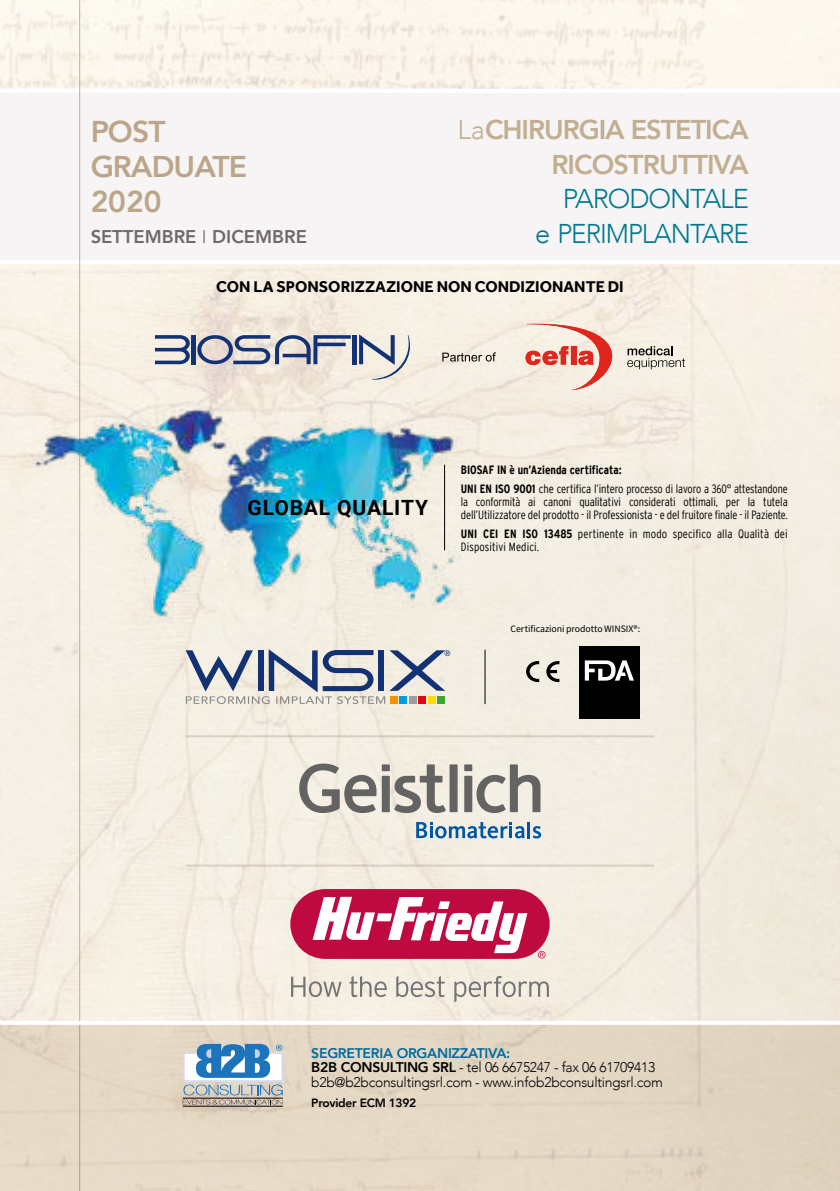
<style>
.page{position:relative;width:840px;height:1191px;background:#fff}
.page>*{position:absolute;margin:0;border:0;box-sizing:border-box;transform-origin:0 0}
.t1{font:800 30px/34.8px "Avenir";letter-spacing:-.03em;color:#c2ae90}
.t2{font:800 27.2px/34.4px "Avenir";letter-spacing:-.04em;color:#c2ae90;text-align:right}
.t3{font:300 27.2px/34.4px "Avenir";letter-spacing:-.04em;color:#007890;text-align:right}
.t4{font:700 21px "Roboto";letter-spacing:.04em;color:#000}
.t5{font:800 18.4px "Avenir";color:#706f6f}
.t6{font:700 16px "Effra";color:#000}
.t7{font:300 14px/14.4px "Avenir";letter-spacing:-.02em;color:#000}
.t8{font:300 condensed 12px/13px "Interstate Plus";letter-spacing:.005em;color:#000;text-align:justify}
.t9{font:700 condensed 12px "Interstate";color:#000}
.t10{font:800 12px "Avenir";letter-spacing:-.025em;color:#000}
.t11{font:9.8px "Source Sans Pro";letter-spacing:-.005em;color:#000}
.s1{font-weight:300}
.s2{font-family:"Interstate";font-weight:700}
.s3{font-weight:800;color:#006b9e}
.s4{font-weight:800}
</style>
<div class="page">
<img style="left:80px;top:0;width:759px;height:1020px">
<div style="left:0;top:91px;width:839px;height:171px;background:#f6f4f4"></div>
<hr style="left:0;top:260px;width:839px;height:4px;background:#fff">
<hr style="left:186px;top:735px;width:467px;height:2px;background:#e2dddc">
<hr style="left:186px;top:864px;width:467px;height:2px;background:#e2dddc">
<hr style="left:0;top:89px;width:839px;height:4px;background:#fff">
<svg style="left:0;top:0;width:80px;height:1020px"></svg>
<hr style="left:484px;top:649px;width:1px;height:55px;background:#000">
<svg style="left:526px;top:661px;width:13px;height:21px"></svg>
<svg style="left:546px;top:661px;width:13px;height:21px"></svg>
<div style="left:578px;top:646px;width:61px;height:73px;background:#000"></div>
<svg style="left:584px;top:660px;width:49px;height:20px"></svg>
<svg style="left:185px;top:649px;width:265px;height:55px"></svg>
<div style="left:390px;top:696px;width:7px;height:7px;background:#f39200"></div>
<div style="left:399px;top:696px;width:8px;height:7px;background:#009fe3"></div>
<div style="left:408px;top:696px;width:8px;height:7px;background:#9d9d9c"></div>
<div style="left:418px;top:696px;width:8px;height:7px;background:#e30613"></div>
<div style="left:427px;top:696px;width:8px;height:7px;background:#fd0"></div>
<div style="left:437px;top:696px;width:8px;height:7px;background:#3fa535"></div>
<hr style="left:191px;top:335px;width:4px;height:29px;background:#123274">
<hr style="left:352px;top:335px;width:4px;height:29px;background:#123274">
<svg style="left:359px;top:334px;width:51px;height:45px"></svg>
<svg style="left:155px;top:335px;width:35px;height:29px"></svg>
<svg style="left:197px;top:335px;width:153px;height:29px"></svg>
<svg style="left:525px;top:322px;width:87px;height:68px"></svg>
<svg style="left:627px;top:346px;width:57px;height:23px"></svg>
<svg style="left:442px;top:352px;width:53px;height:9px"></svg>
<img style="left:32px;top:387px;width:438px;height:242px">
<hr style="left:444px;top:465px;width:1px;height:85px;background:#000">
<div style="left:0;top:1022px;width:839px;height:169px;background:#e5d8c5"></div>
<hr style="left:183px;top:1105px;width:99px;height:1px;background:#000">
<svg style="left:183px;top:1043px;width:100px;height:61px"></svg>
<div style="left:290px;top:889px;width:259px;height:70px;background:#be0a40;border-radius:35px"></div>
<svg style="left:312px;top:896px;width:215px;height:57px"></svg>
<svg style="left:537px;top:951px;width:8px;height:7px"></svg>
<svg style="left:291px;top:976px;width:50px;height:21px"></svg>
<svg style="left:349px;top:976px;width:37px;height:21px"></svg>
<svg style="left:396px;top:976px;width:48px;height:21px"></svg>
<svg style="left:454px;top:976px;width:94px;height:26px"></svg>
<svg style="left:476px;top:764px;width:64px;height:49px"></svg>
<svg style="left:394px;top:764px;width:51px;height:49px"></svg>
<svg style="left:299px;top:763px;width:78px;height:50px"></svg>
<div style="left:449px;top:764px;width:8px;height:48px;background:#646363"></div>
<div style="left:381px;top:776px;width:8px;height:36px;background:#646363"></div>
<div style="left:381px;top:764px;width:8px;height:7px;background:#646363"></div>
<div style="left:464px;top:776px;width:8px;height:36px;background:#646363"></div>
<div style="left:464px;top:764px;width:8px;height:7px;background:#646363"></div>
<hr style="left:527px;top:822px;width:3px;height:16px;background:#0056a4">
<svg style="left:532px;top:826px;width:9px;height:12px"></svg>
<svg style="left:416px;top:822px;width:108px;height:16px"></svg>
<svg style="left:0;top:1020px;width:839px;height:4px"></svg>
<h2 class="t2" style="left:457px;top:113px;width:293px"><span class="s1">La</span>CHIRURGIA ESTETICA<br>RICOSTRUTTIVA</h2>
<h2 class="t3" style="left:535px;top:182px;width:215px">PARODONTALE<br>e PERIMPLANTARE</h2>
<h3 class="t6" style="left:216px;top:277px;width:409px">CON LA SPONSORIZZAZIONE NON CONDIZIONANTE DI</h3>
<h1 class="t1" style="left:90px;top:114px;width:158px">POST<br>GRADUATE<br>2020</h1>
<h3 class="t5" style="left:90px;top:222px;width:218px">SETTEMBRE <span class="s1">I</span> DICEMBRE</h3>
<h3 class="t4" style="left:247px;top:493px;width:182px">GLOBAL QUALITY</h3>
<p class="t9" style="left:460px;top:463px;width:162px">BIOSAF IN è un’Azienda certificata:</p>
<p class="t8" style="left:460px;top:482px;width:328px"><span class="s2">UNI EN ISO 9001</span> che certifica l’intero processo di lavoro a 360° attestandone la conformità ai canoni qualitativi considerati ottimali, per la tutela dell’Utilizzatore del prodotto - il Professionista - e del fruitore finale - il Paziente.</p>
<p class="t8" style="left:460px;top:527px;width:328px"><span class="s2">UNI CEI EN ISO 13485</span> pertinente in modo specifico alla Qualità dei<br>Dispositivi Medici.</p>
<p class="t11" style="left:510px;top:622px;width:131px">Certificazioni prodotto WINSIX®:</p>
<p class="t7" style="left:311px;top:1045px;width:353px"><span class="s3">SEGRETERIA ORGANIZZATIVA:<br></span><span class="s4">B2B CONSULTING SRL</span> - tel 06 6675247 - fax 06 61709413 b2b@b2bconsultingsrl.com - www.infob2bconsultingsrl.com</p>
<p class="t10" style="left:311px;top:1093px;width:106px">Provider ECM 1392</p>
</div>
